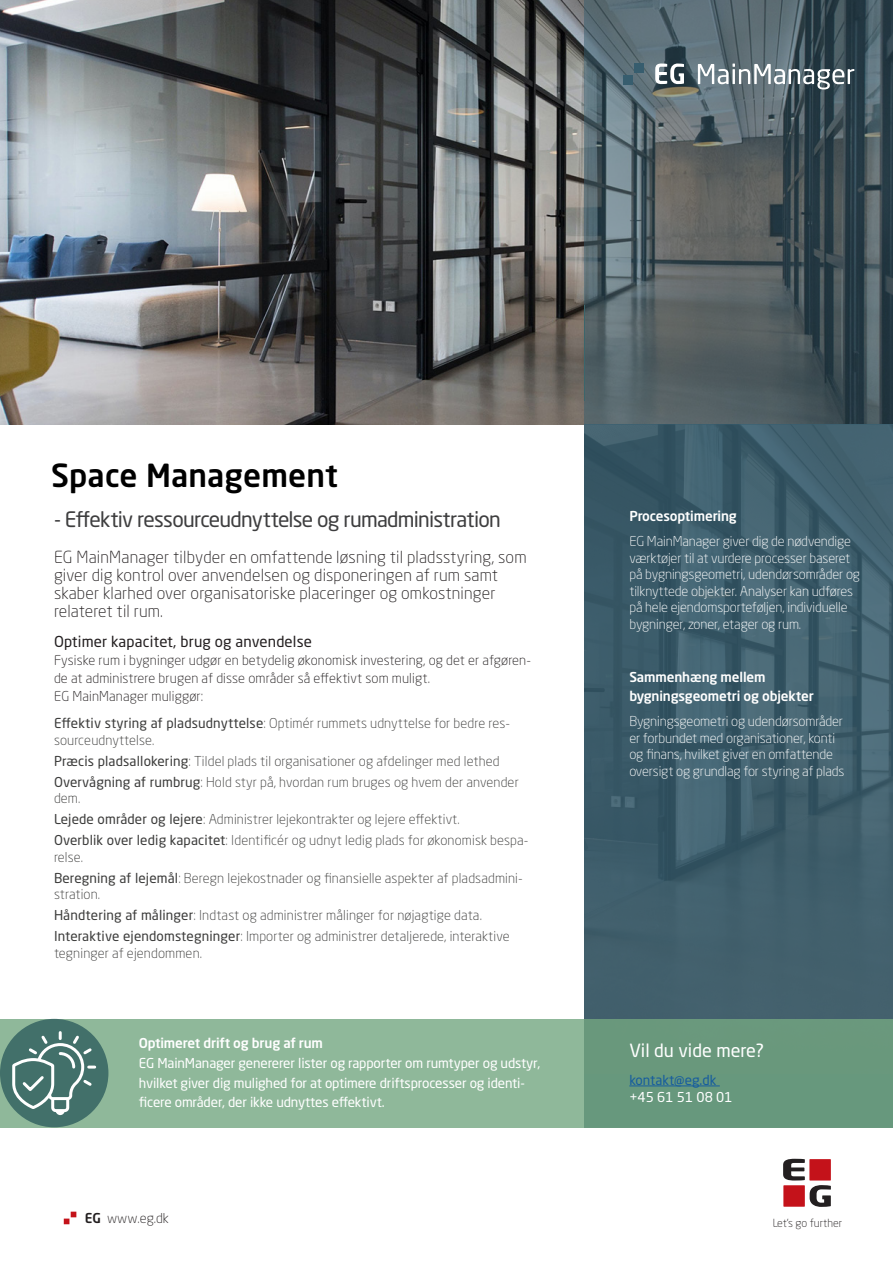
<style>
.page{position:relative;width:893px;height:1263px;background:#fff}
.page>*{position:absolute;margin:0;border:0;box-sizing:border-box;transform-origin:0 0}
.Overskrift{font:500 31.5px "Neo Sans Std";letter-spacing:.005em;color:#000}
.Overskrift-2{font:21px "Neo Sans Std";letter-spacing:-.035em;color:#3e3e3f}
.t1{font:18px "Neo Sans Std";color:#fff}
.Manchet{font:300 16.5px/18px "Neo Sans Std";letter-spacing:.01em;color:#231f20}
.Brødtekst{font:15px "Neo Sans Std";letter-spacing:.01em;color:#231f20}
.Brødtekst_bullet{font:300 13.5px/21px "Neo Sans Std";letter-spacing:.01em;color:#3c3c3b}
.Brødtekst_bullet-2{font:300 13.5px/16.5px "Neo Sans Std";letter-spacing:-.01em;color:#fff}
.Brødtekst_bullet-3{font:13.5px/19.5px "Neo Sans Std";letter-spacing:-.01em;color:#fff}
.Brødtekst-2{font:300 13.5px/18px "Neo Sans Std";letter-spacing:.01em;color:#231f20}
.Brødtekst_bullet-4{font:500 13.5px/19.5px "Neo Sans Std";letter-spacing:-.01em;color:#fff}
.t2{font:13.5px "Neo Sans Std";color:#175d9e}
.t3{font:300 11.1px "Neo Sans Std";color:#231f20}
.s1{font-weight:400}
.s2{font-weight:500}
</style>
<div class="page">
<img style="left:0;top:0;width:585px;height:425px">
<img style="left:585px;top:425px;width:308px;height:594px">
<svg style="left:0;top:1019px;width:893px;height:108px;background:#80ab8e"></svg>
<svg style="left:64px;top:1211px;width:12px;height:13px"></svg>
<svg style="left:783px;top:1159px;width:48px;height:48px"></svg>
<hr style="left:629px;top:1085px;width:91px;height:1px;background:#175d9e">
<svg style="left:585px;top:0;width:308px;height:425px;background:#4e5d62"></svg>
<div style="left:623px;top:75px;width:10px;height:9px;background:#375d6e"></div>
<div style="left:635px;top:64px;width:9px;height:9px;background:#375d6e"></div>
<svg style="left:655px;top:64px;width:29px;height:20px"></svg>
<svg style="left:698px;top:64px;width:156px;height:25px"></svg>
<div style="left:0;top:1019px;width:108px;height:108px;background:#42706a;border-radius:50%"></div>
<svg style="left:11px;top:1029px;width:87px;height:87px"></svg>
<p class="Overskrift" style="left:51px;top:456px;width:289px">Space Management</p>
<p class="Overskrift-2" style="left:54px;top:506px;width:448px">- Effektiv ressourceudnyttelse og rumadministration</p>
<p class="Manchet" style="left:54px;top:548px;width:474px">EG MainManager tilbyder en omfattende løsning til pladsstyring, som giver dig kontrol over anvendelsen og disponeringen af rum samt skaber klarhed over organisatoriske placeringer og omkostninger relateret til rum.</p>
<p class="Brødtekst" style="left:54px;top:633px;width:260px">Optimer kapacitet, brug og anvendelse</p>
<p class="Brødtekst-2" style="left:54px;top:651px;width:479px">Fysiske rum i bygninger udgør en betydelig økonomisk investering, og det er afgøren&shy;de at administrere brugen af disse områder så effektivt som muligt.<br>EG MainManager muliggør:</p>
<p class="Brødtekst_bullet" style="left:54px;top:715px;width:458px;line-height:16.5px"><span class="s1">Effektiv styring af pladsudnyttelse</span>: Optimér rummets udnyttelse for bedre res&shy;sourceudnyttelse.</p>
<p class="Brødtekst_bullet" style="left:54px;top:750px;width:466px"><span class="s1">Præcis pladsallokering</span>: Tildel plads til organisationer og afdelinger med lethed<br><span class="s1">Overvågning af rumbrug</span>: Hold styr på, hvordan rum bruges og hvem der anvender</p>
<p class="Brødtekst_bullet" style="left:54px;top:788px;width:476px">dem.<br><span class="s1">Lejede områder og lejere</span>: Administrer lejekontrakter og lejere effektivt.<br><span class="s1">Overblik over ledig kapacitet</span>: Identificér og udnyt ledig plads for økonomisk bespa-</p>
<p class="Brødtekst_bullet" style="left:54px;top:846px;width:470px">relse.<br><span class="s1">Beregning af lejemål</span>: Beregn lejekostnader og finansielle aspekter af pladsadmini-</p>
<p class="Brødtekst_bullet" style="left:54px;top:884px;width:457px">stration.<br><span class="s1">Håndtering af målinger</span>: Indtast og administrer målinger for nøjagtige data.<br><span class="s1">Interaktive ejendomstegninger</span>: Importer og administrer detaljerede, interaktive</p>
<p class="Brødtekst_bullet" style="left:54px;top:942px;width:150px">tegninger af ejendommen.</p>
<p class="Brødtekst_bullet-3" style="left:139px;top:1033px;width:403px"><span class="s2">Optimeret drift og brug af rum<br></span>EG MainManager genererer lister og rapporter om rumtyper og udstyr, hvilket giver dig mulighed for at optimere driftsprocesser og identi&shy;ficere områder, der ikke udnyttes effektivt.</p>
<p class="Brødtekst_bullet-4" style="left:629px;top:506px;width:109px">Procesoptimering</p>
<p class="Brødtekst_bullet-2" style="left:629px;top:533px;width:232px">EG MainManager giver dig de nødvendige værktøjer til at vurdere processer baseret på bygningsgeometri, udendørsområder og tilknyttede objekter. Analyser kan udføres på hele ejendomsporteføljen, individuelle bygninger, zoner, etager og rum.</p>
<p class="Brødtekst_bullet-4" style="left:629px;top:666px;width:186px">Sammenhæng mellem bygningsgeometri og objekter</p>
<p class="Brødtekst_bullet-2" style="left:629px;top:713px;width:217px">Bygningsgeometri og udendørsområder er forbundet med organisationer, konti og finans, hvilket giver en omfattende oversigt og grundlag for styring af plads</p>
<p class="t1" style="left:629px;top:1040px;width:136px">Vil du vide mere?</p>
<p class="t2" style="left:629px;top:1072px;width:89px">kontakt@eg.dk</p>
<p class="Brødtekst_bullet-3" style="left:629px;top:1087px;width:105px">+45 61 51 08 01</p>
<p class="Brødtekst-2" style="left:85px;top:1209px;width:86px"><span class="s2">EG</span> www.eg.dk</p>
<p class="t3" style="left:772px;top:1217px;width:72px">Let’s go further</p>
</div>
